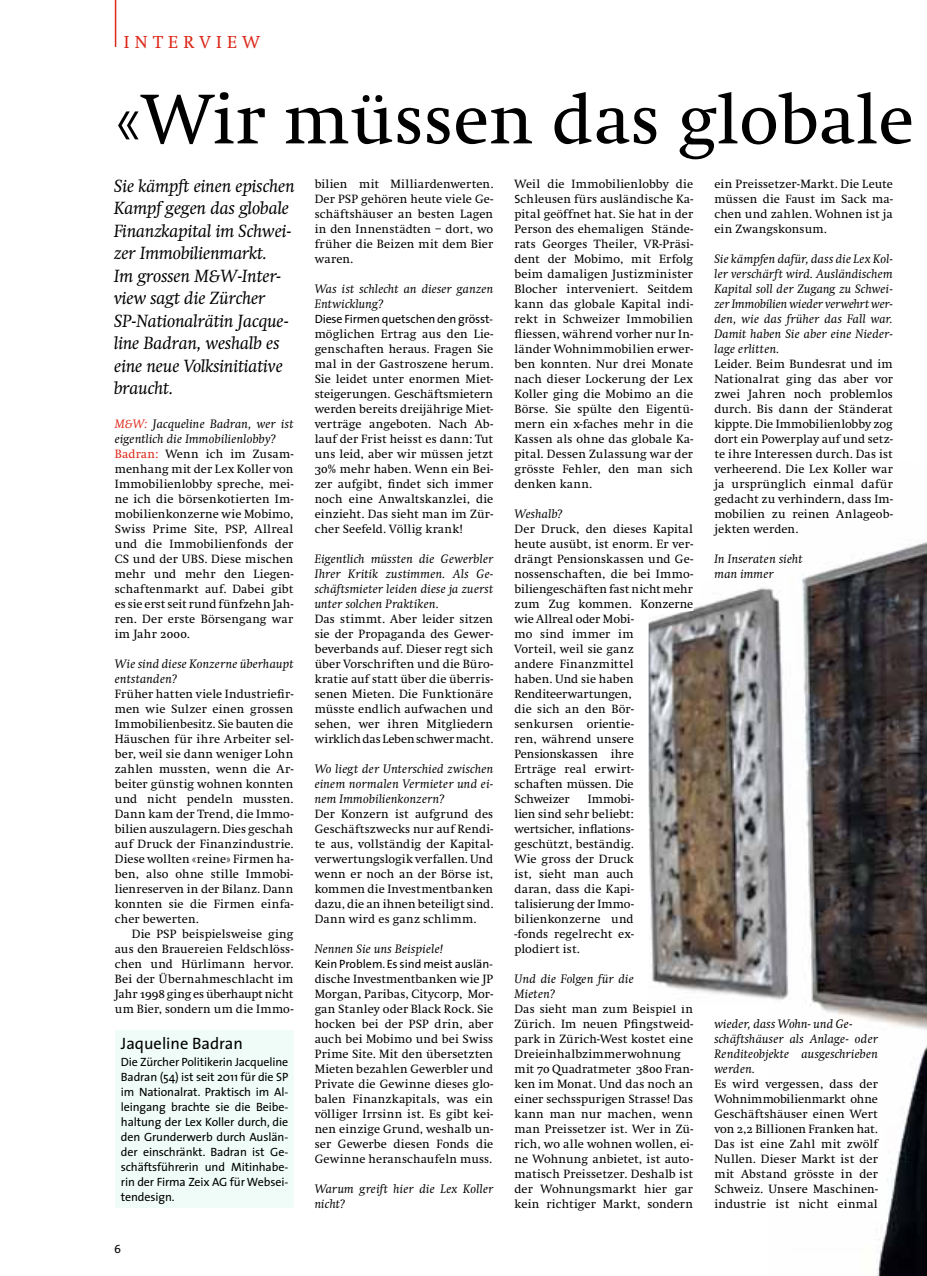
<style>
.page{position:relative;width:927px;height:1276px;background:#fff}
.page>*{position:absolute;margin:0;border:0;box-sizing:border-box;transform-origin:0 0}
.t1{font:72.9px "Swift";color:#000}
.t2{font:italic 18px/22.5px "Swift Neue LT Pro";color:#000}
.t3{font:18px "Swift";letter-spacing:.3em;color:#dc291a}
.t4{font:16.5px "The Sans";color:#000}
.t5{font:12.45px/15px "Swift";letter-spacing:.01em;color:#000;text-align:justify}
.t6{font:italic 12.45px/15px "Swift Neue LT Pro";letter-spacing:.03em;color:#000}
.t7{font:12px/15px "The Sans";letter-spacing:-.01em;color:#000;text-align:justify}
.t8{font:12px "The Sans Caps";color:#000}
.s1{color:#dc291a}
.s2{font-family:"Swift SC"}
.s3{font-family:"The Sans";font-size:12px}
</style>
<div class="page">
<hr style="left:115px;top:0;width:1px;height:47px;background:#dc291a">
<img style="left:802px;top:542px;width:125px;height:734px">
<div style="left:115px;top:1029px;width:178px;height:178px;background:#effcf7"></div>
<img style="left:649px;top:585px;width:140px;height:415px">
<h1 class="t3" style="left:124px;top:32px;width:138px">INTERVIEW</h1>
<h2 class="t1" style="left:115px;top:80px;width:801px">«Wir müssen das globale</h2>
<p class="t2" style="left:114px;top:174px;width:182px">Sie kämpft einen epischen<br>Kampf gegen das globale<br>Finanzkapital im Schwei&shy;zer Immobilienmarkt.<br>Im grossen M&amp;W-Inter&shy;view sagt die Zürcher<br>SP-Nationalrätin Jacque&shy;line Badran, weshalb es eine neue Volksinitiative braucht.</p>
<p class="t6" style="left:115px;top:416px;width:180px"><span class="s1">M&amp;W:</span> Jacqueline Badran, wer ist eigentlich die Immobilienlobby?</p>
<p class="t5" style="left:115px;top:446px;width:180px"><span class="s1">Badran:</span> Wenn ich im Zusam&shy;menhang mit der Lex Koller von Immobilienlobby spreche, mei&shy;ne ich die börsenkotierten Im&shy;mobilienkonzerne wie Mobimo, Swiss Prime Site, PSP, Allreal und die Immobilienfonds der CS und der UBS. Diese mischen mehr und mehr den Liegen&shy;schaftenmarkt auf. Dabei gibt es sie erst seit rund fünfzehn Jah&shy;ren. Der erste Börsengang war im Jahr <span class="s2">2000</span>.</p>
<p class="t6" style="left:115px;top:656px;width:180px">Wie sind diese Konzerne überhaupt entstanden?</p>
<p class="t5" style="left:115px;top:686px;width:180px">Früher hatten viele Industriefir&shy;men wie Sulzer einen grossen Immobilienbesitz. Sie bauten die Häuschen für ihre Arbeiter sel&shy;ber, weil sie dann weniger Lohn zahlen mussten, wenn die Ar&shy;beiter günstig wohnen konnten und nicht pendeln mussten.<br>Dann kam der Trend, die Immo&shy;bilien auszulagern. Dies geschah auf Druck der Finanzindustrie.<br>Diese wollten «reine» Firmen ha&shy;ben, also ohne stille Immobi&shy;lienreserven in der Bilanz. Dann konnten sie die Firmen einfa&shy;cher bewerten.</p>
<p class="t5" style="left:115px;top:926px;width:180px;text-indent:17px">Die PSP beispielsweise ging aus den Brauereien Feldschlöss&shy;chen und Hürlimann hervor.<br>Bei der Übernahmeschlacht im Jahr <span class="s2">1998</span> ging es überhaupt nicht um Bier, sondern um die Immo-</p>
<p class="t5" style="left:714px;top:176px;width:180px">ein Preissetzer-Markt. Die Leute müssen die Faust im Sack ma&shy;chen und zahlen. Wohnen ist ja ein Zwangskonsum.</p>
<p class="t6" style="left:714px;top:251px;width:180px;text-align:justify">Sie kämpfen dafür, dass die Lex Kol&shy;ler verschärft wird. Ausländischem Kapital soll der Zugang zu Schwei&shy;zer Immobilien wieder verwehrt wer&shy;den, wie das früher das Fall war.<br>Damit haben Sie aber eine Nieder&shy;lage erlitten.</p>
<p class="t5" style="left:714px;top:356px;width:180px">Leider. Beim Bundesrat und im Nationalrat ging das aber vor zwei Jahren noch problemlos durch. Bis dann der Ständerat kippte. Die Immobilienlobby zog dort ein Powerplay auf und setz&shy;te ihre Interessen durch. Das ist verheerend. Die Lex Koller war ja ursprünglich einmal dafür gedacht zu verhindern, dass Im&shy;mobilien zu reinen Anlageob&shy;jekten werden.</p>
<p class="t6" style="left:714px;top:551px;width:90px">In Inseraten sieht man immer</p>
<p class="t5" style="left:315px;top:176px;width:180px">bilien mit Milliardenwerten.<br>Der PSP gehören heute viele Ge&shy;schäftshäuser an besten Lagen in den Innenstädten – dort, wo früher die Beizen mit dem Bier waren.</p>
<p class="t6" style="left:315px;top:281px;width:180px">Was ist schlecht an dieser ganzen<br>Entwicklung?</p>
<p class="t7" style="left:315px;top:311px;width:179px">Diese Firmen quetschen den grösst-</p>
<p class="t5" style="left:315px;top:326px;width:180px">möglichen Ertrag aus den Lie&shy;genschaften heraus. Fragen Sie mal in der Gastroszene herum.<br>Sie leidet unter enormen Miet&shy;steigerungen. Geschäftsmietern werden bereits dreijährige Miet&shy;verträge angeboten. Nach Ab&shy;lauf der Frist heisst es dann: Tut uns leid, aber wir müssen jetzt <span class="s2">30</span>% mehr haben. Wenn ein Bei&shy;zer aufgibt, findet sich immer noch eine Anwaltskanzlei, die einzieht. Das sieht man im Zür&shy;cher Seefeld. Völlig krank!</p>
<p class="t6" style="left:315px;top:551px;width:180px;text-align:justify">Eigentlich müssten die Gewerbler Ihrer Kritik zustimmen. Als Ge&shy;schäftsmieter leiden diese ja zuerst unter solchen Praktiken.</p>
<p class="t5" style="left:315px;top:611px;width:180px">Das stimmt. Aber leider sitzen sie der Propaganda des Gewer&shy;beverbands auf. Dieser regt sich über Vorschriften und die Büro&shy;kratie auf statt über die überris&shy;senen Mieten. Die Funktionäre müsste endlich aufwachen und sehen, wer ihren Mitgliedern wirklich das Leben schwer macht.</p>
<p class="t6" style="left:315px;top:761px;width:180px;text-align:justify">Wo liegt der Unterschied zwischen einem normalen Vermieter und ei&shy;nem Immobilienkonzern?</p>
<p class="t5" style="left:315px;top:806px;width:180px">Der Konzern ist aufgrund des Geschäftszwecks nur auf Rendi&shy;te aus, vollständig der Kapital&shy;verwertungslogik verfallen. Und wenn er noch an der Börse ist, kommen die Investmentbanken dazu, die an ihnen beteiligt sind.<br>Dann wird es ganz schlimm.</p>
<p class="t6" style="left:315px;top:941px;width:130px">Nennen Sie uns Beispiele!</p>
<p class="t7" style="left:315px;top:956px;width:179px">Kein Problem. Es sind meist auslän-</p>
<p class="t5" style="left:315px;top:971px;width:180px">dische Investmentbanken wie JP Morgan, Paribas, Citycorp, Mor&shy;gan Stanley oder Black Rock. Sie hocken bei der PSP drin, aber auch bei Mobimo und bei Swiss Prime Site. Mit den übersetzten Mieten bezahlen Gewerbler und Private die Gewinne dieses glo&shy;balen Finanzkapitals, was ein völliger Irrsinn ist. Es gibt kei&shy;nen einzige Grund, weshalb un&shy;ser Gewerbe diesen Fonds die Gewinne heranschaufeln muss.</p>
<p class="t6" style="left:315px;top:1181px;width:180px">Warum greift hier die Lex Koller nicht?</p>
<p class="t5" style="left:514px;top:176px;width:180px">Weil die Immobilienlobby die <span class="s3">S</span>chleusen fürs ausländische Ka&shy;pital geöffnet hat. Sie hat in der Person des ehemaligen Stände&shy;rats Georges Theiler, VR-Präsi&shy;dent der Mobimo, mit Erfolg beim damaligen Justizminister Blocher interveniert. Seitdem kann das globale Kapital indi&shy;rekt in Schweizer Immobilien fliessen, während vorher nur In&shy;länder Wohnimmobilien erwer&shy;ben konnten. Nur drei Monate nach dieser Lockerung der Lex Koller ging die Mobimo an die Börse. Sie spülte den Eigentü&shy;mern ein x-faches mehr in die Kassen als ohne das globale Ka&shy;pital. Dessen Zulassung war der grösste Fehler, den man sich denken kann.</p>
<p class="t6" style="left:514px;top:506px;width:50px">Weshalb?</p>
<p class="t5" style="left:514px;top:521px;width:180px">Der Druck, den dieses Kapital heute ausübt, ist enorm. Er ver&shy;drängt Pensionskassen und Ge&shy;nossenschaften, die bei Immo&shy;biliengeschäften fast nicht mehr zum Zug kommen. Konzerne wie Allreal oder Mobi-</p>
<p class="t5" style="left:514px;top:626px;width:121px;text-align:left">mo sind immer im<br>Vorteil, weil sie ganz andere Finanzmittel haben. Und sie haben<br>Renditeerwartungen, die sich an den Bör&shy;senkursen orientie&shy;ren, während unsere<br>Pensionskassen ihre<br>Erträge real erwirt&shy;schaften müssen. Die<br>Schweizer</p>
<p class="t5" style="left:514px;top:791px;width:121px;text-indent:73px">Immobi&shy;lien sind sehr beliebt: wertsicher, inflations&shy;geschützt, beständig.<br>Wie gross der Druck ist, sieht man auch daran, dass die Kapi&shy;talisierung der Immo&shy;bilienkonzerne und -fonds regelrecht ex&shy;plodiert ist.</p>
<p class="t6" style="left:514px;top:971px;width:121px">Und die Folgen für die<br>Mieten?</p>
<p class="t5" style="left:514px;top:1001px;width:180px;text-align:left">Das sieht man zum Beispiel in<br>Zürich. Im neuen Pfingstweid&shy;park in Zürich-West kostet eine<br>Dreieinhalbzimmerwohnung mit <span class="s2">70</span> Quadratmeter <span class="s2">3800</span> Fran&shy;ken im Monat. Und das noch an einer sechsspurigen Strasse! Das kann man nur machen, wenn man Preissetzer ist. Wer in Zü&shy;rich, wo alle wohnen wollen, ei&shy;ne Wohnung anbietet, ist auto&shy;matisch Preissetzer. Deshalb ist der Wohnungsmarkt hier gar kein richtiger Markt, sondern</p>
<p class="t6" style="left:714px;top:1016px;width:165px">wieder, dass Wohn- und Ge&shy;schäftshäuser als Anlage- oder<br>Renditeobjekte ausgeschrieben werden.</p>
<p class="t5" style="left:714px;top:1076px;width:165px">Es wird vergessen, dass der Wohnimmobilienmarkt ohne Geschäftshäuser einen Wert von <span class="s2">2,2</span> Billionen Franken hat.<br>Das ist eine Zahl mit zwölf Nullen. Dieser Markt ist der mit Abstand grösste in der Schweiz. Unsere Maschinen&shy;industrie ist nicht einmal</p>
<h3 class="t4" style="left:121px;top:1029px;width:123px">Jaqueline Badran</h3>
<p class="t7" style="left:121px;top:1054px;width:169px">Die Zürcher Politikerin Jacqueline Badran (54) ist seit 2011 für die SP im Nationalrat. Praktisch im Al&shy;leingang brachte sie die Beibe&shy;haltung der Lex Koller durch, die den Grunderwerb durch Auslän&shy;der einschränkt. Badran ist Ge&shy;schäftsführerin und Mitinhabe&shy;rin der Firma Zeix AG für Websei&shy;tendesign.</p>
<p class="t8" style="left:114px;top:1239px;width:8px">6</p>
</div>
